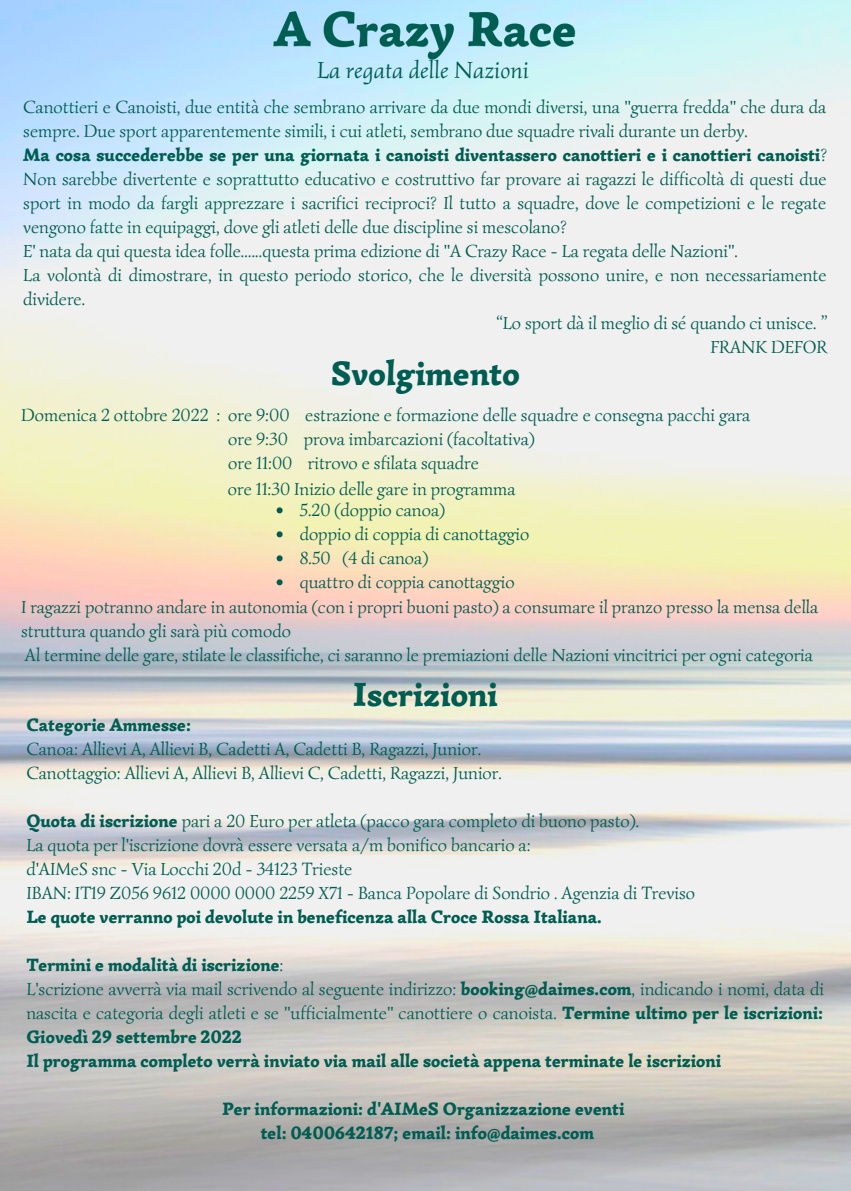
<style>
.page{position:relative;width:851px;height:1191px;background:#fff}
.page>*{position:absolute;margin:0;border:0;box-sizing:border-box;transform-origin:0 0}
.t1{font:900 34px "Simonetta";color:#005d51}
.t2{font:italic 24px "Simonetta";color:#005d51}
.t3{font:18px/24px "Simonetta";color:#005d51}
.t4{font:900 18px/24px "Simonetta";color:#005d51}
.s1{font-weight:400}
.s2{font-weight:900}
</style>
<div class="page">
<img style="left:0;top:0;width:850px;height:1190px">
<img style="left:271px;top:0;width:306px;height:63px">
<svg style="left:276px;top:507px;width:6px;height:6px"></svg>
<svg style="left:276px;top:531px;width:6px;height:6px"></svg>
<svg style="left:276px;top:555px;width:6px;height:6px"></svg>
<svg style="left:276px;top:579px;width:6px;height:6px"></svg>
<h2 class="t2" style="left:317px;top:55px;width:213px">La regata delle Nazioni</h2>
<p class="t3" style="left:23px;top:95px;width:804px">Canottieri e Canoisti, due entità che sembrano arrivare da due mondi diversi, una "guerra fredda" che dura da</p>
<p class="t3" style="left:23px;top:119px;width:725px">sempre. Due sport apparentemente simili, i cui atleti, sembrano due squadre rivali durante un derby.</p>
<p class="t4" style="left:23px;top:143px;width:804px">Ma cosa succederebbe se per una giornata i canoisti diventassero canottieri e i canottieri canoisti<span class="s1">?</span></p>
<p class="t3" style="left:23px;top:167px;width:804px">Non sarebbe divertente e soprattutto educativo e costruttivo far provare ai ragazzi le difficoltà di questi due</p>
<p class="t3" style="left:23px;top:191px;width:804px">sport in modo da fargli apprezzare i sacrifici reciproci? Il tutto a squadre, dove le competizioni e le regate</p>
<p class="t3" style="left:23px;top:215px;width:544px">vengono fatte in equipaggi, dove gli atleti delle due discipline si mescolano?</p>
<p class="t3" style="left:23px;top:239px;width:716px">E' nata da qui questa idea folle......questa prima edizione di "A Crazy Race - La regata delle Nazioni".</p>
<p class="t3" style="left:23px;top:263px;width:804px">La volontà di dimostrare, in questo periodo storico, che le diversità possono unire, e non necessariamente</p>
<p class="t3" style="left:23px;top:287px;width:64px">dividere.</p>
<p class="t3" style="left:495px;top:311px;width:332px">“Lo sport dà il meglio di sé quando ci unisce. ”</p>
<p class="t3" style="left:710px;top:335px;width:118px">FRANK DEFOR</p>
<h1 class="t1" style="left:330px;top:353px;width:191px">Svolgimento</h1>
<p class="t3" style="left:228px;top:403px;width:523px;text-indent:-207px">Domenica 2 ottobre 2022 : ore 9:00 estrazione e formazione delle squadre e consegna pacchi gara ore 9:30 prova imbarcazioni (facoltativa)<br>ore 11:00 ritrovo e sfilata squadre</p>
<p class="t3" style="left:228px;top:477px;width:289px">ore 11:30 Inizio delle gare in programma</p>
<p class="t3" style="left:299px;top:498px;width:147px">5.20 (doppio canoa)</p>
<p class="t3" style="left:299px;top:522px;width:231px">doppio di coppia di canottaggio</p>
<p class="t3" style="left:299px;top:546px;width:130px">8.50 (4 di canoa)</p>
<p class="t3" style="left:299px;top:570px;width:216px">quattro di coppia canottaggio</p>
<p class="t3" style="left:21px;top:594px;width:798px">I ragazzi potranno andare in autonomia (con i propri buoni pasto) a consumare il pranzo presso la mensa della</p>
<p class="t3" style="left:21px;top:618px;width:271px">struttura quando gli sarà più comodo</p>
<p class="t3" style="left:25px;top:642px;width:789px">Al termine delle gare, stilate le classifiche, ci saranno le premiazioni delle Nazioni vincitrici per ogni categoria</p>
<h1 class="t1" style="left:353px;top:674px;width:146px">Iscrizioni</h1>
<p class="t4" style="left:26px;top:713px;width:166px">Categorie Ammesse:</p>
<p class="t3" style="left:26px;top:737px;width:477px">Canoa: Allievi A, Allievi B, Cadetti A, Cadetti B, Ragazzi, Junior.<br>Canottaggio: Allievi A, Allievi B, Allievi C, Cadetti, Ragazzi, Junior.</p>
<p class="t3" style="left:26px;top:809px;width:670px"><span class="s2">Quota di iscrizione</span> pari a 20 Euro per atleta (pacco gara completo di buono pasto).<br>La quota per l'iscrizione dovrà essere versata a/m bonifico bancario a:<br>d'AIMeS snc - Via Locchi 20d - 34123 Trieste<br>IBAN: IT19 Z056 9612 0000 0000 2259 X71 - Banca Popolare di Sondrio . Agenzia di Treviso</p>
<p class="t4" style="left:26px;top:905px;width:576px">Le quote verranno poi devolute in beneficenza alla Croce Rossa Italiana.</p>
<p class="t4" style="left:26px;top:953px;width:799px">Termini e modalità di iscrizione<span class="s1">:<br>L'scrizione avverrà via mail scrivendo al seguente indirizzo:</span> booking@daimes.com<span class="s1">, indicando i nomi, data di nascita e categoria degli atleti e se "ufficialmente" canottiere o canoista.</span> Termine ultimo per le iscrizioni:<br>Giovedì 29 settembre 2022<br>Il programma completo verrà inviato via mail alle società appena terminate le iscrizioni</p>
<p class="t4" style="left:222px;top:1097px;width:403px;text-align:center">Per informazioni: d'AIMeS Organizzazione eventi tel: 0400642187; email: info@daimes.com</p>
</div>
